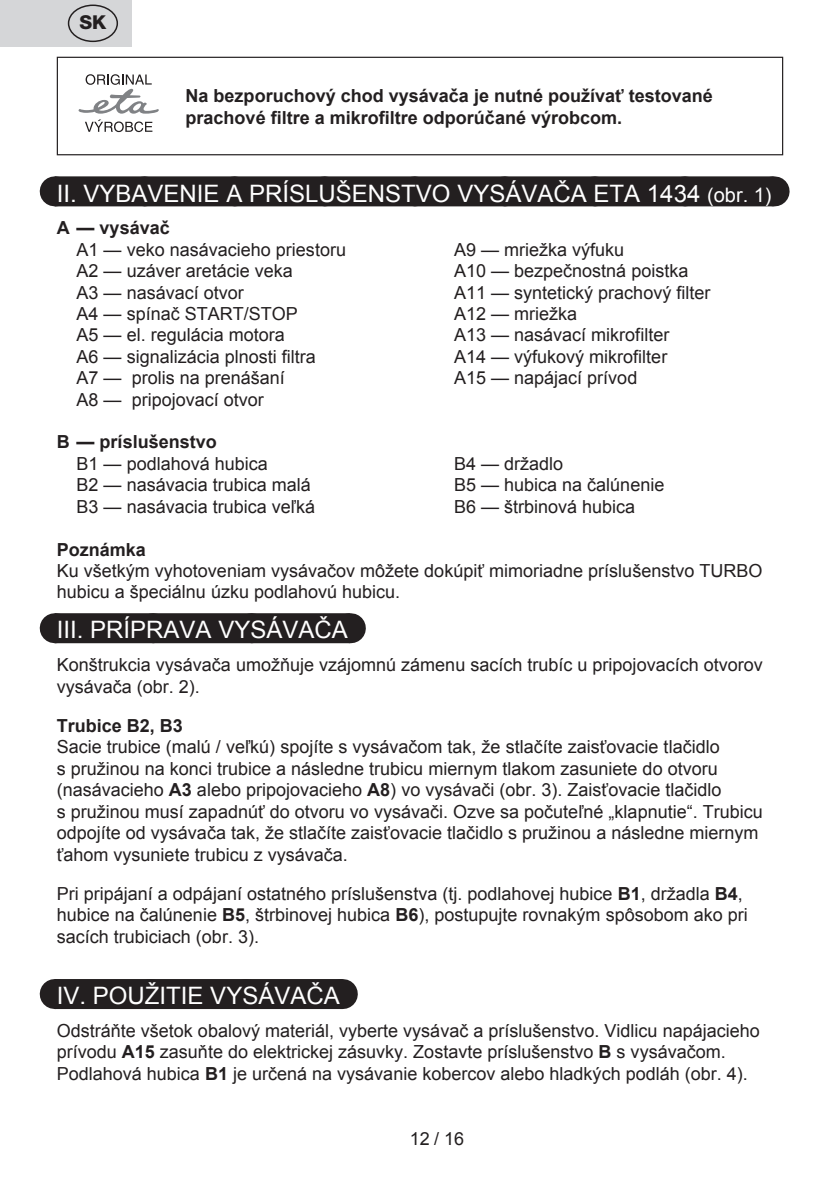
<style>
.page{position:relative;width:840px;height:1191px;background:#fff}
.page>*{position:absolute;margin:0;border:0;box-sizing:border-box;transform-origin:0 0}
.t1{font:24px "Arial";color:#fff}
.t2{font:800 19.2px "Helvetica Neue OT";color:#231f20}
.t3{font:18px/21.4px "Arial";color:#231f20}
.t4{font:700 18px/22px "Arial";color:#231f20}
.s1{font-size:20px}
.s2{font-weight:700}
</style>
<div class="page">
<div style="left:55px;top:176px;width:718px;height:30px;background:#231f20"></div>
<svg style="left:144px;top:176px;width:584px;height:1px"></svg>
<hr style="left:773px;top:176px;width:1px;height:30px;background:#231f20">
<div style="left:55px;top:613px;width:294px;height:30px;background:#231f20"></div>
<svg style="left:153px;top:613px;width:147px;height:1px"></svg>
<hr style="left:349px;top:613px;width:1px;height:30px;background:#231f20">
<div style="left:55px;top:979px;width:286px;height:30px;background:#231f20"></div>
<hr style="left:341px;top:979px;width:1px;height:30px;background:#231f20">
<svg style="left:78px;top:74px;width:81px;height:58px"></svg>
<div style="left:57px;top:57px;width:725px;height:98px;border:1px solid #231f20"></div>
<div style="left:0;top:0;width:131px;height:47px;background:#d5d6d8"></div>
<div style="left:68px;top:5px;width:50px;height:37px;border:1px solid #231f20;border-radius:50%"></div>
<p class="t2" style="left:79px;top:11px;width:28px">SK</p>
<p class="t4" style="left:185px;top:85px;width:528px">Na bezporuchový chod vysávača je nutné používať testované prachové filtre a mikrofiltre odporúčané výrobcom.</p>
<h1 class="t1" style="left:57px;top:177px;width:716px">II. VYBAVENIE A PRÍSLUŠENSTVO VYSÁVAČA ETA 1434 <span class="s1">(obr. 1)</span></h1>
<p class="t4" style="left:57px;top:218px;width:114px">A — vysávač</p>
<p class="t3" style="left:77px;top:239px;width:271px">A1 — veko nasávacieho priestoru</p>
<p class="t3" style="left:454px;top:239px;width:172px">A9 — mriežka výfuku</p>
<p class="t3" style="left:77px;top:260px;width:218px">A2 — uzáver aretácie veka</p>
<p class="t3" style="left:454px;top:260px;width:236px">A10 — bezpečnostná poistka</p>
<p class="t3" style="left:77px;top:282px;width:169px">A3 — nasávací otvor</p>
<p class="t3" style="left:454px;top:282px;width:258px">A11 — syntetický prachový filter</p>
<p class="t3" style="left:77px;top:303px;width:223px">A4 — spínač START/STOP</p>
<p class="t3" style="left:454px;top:303px;width:125px">A12 — mriežka</p>
<p class="t3" style="left:77px;top:324px;width:210px">A5 — el. regulácia motora</p>
<p class="t3" style="left:454px;top:324px;width:217px">A13 — nasávací mikrofilter</p>
<p class="t3" style="left:77px;top:346px;width:241px">A6 — signalizácia plnosti filtra</p>
<p class="t3" style="left:454px;top:346px;width:215px">A14 — výfukový mikrofilter</p>
<p class="t3" style="left:77px;top:367px;width:210px">A7 — prolis na prenášaní</p>
<p class="t3" style="left:454px;top:367px;width:185px">A15 — napájací prívod</p>
<p class="t3" style="left:77px;top:389px;width:189px">A8 — pripojovací otvor</p>
<p class="t4" style="left:57px;top:432px;width:161px">B — príslušenstvo</p>
<p class="t3" style="left:77px;top:453px;width:193px">B1 — podlahová hubica</p>
<p class="t3" style="left:454px;top:453px;width:111px">B4 — držadlo</p>
<p class="t3" style="left:77px;top:474px;width:236px">B2 — nasávacia trubica malá</p>
<p class="t3" style="left:454px;top:474px;width:212px">B5 — hubica na čalúnenie</p>
<p class="t3" style="left:77px;top:496px;width:240px">B3 — nasávacia trubica veľká</p>
<p class="t3" style="left:454px;top:496px;width:183px">B6 — štrbinová hubica</p>
<p class="t4" style="left:57px;top:539px;width:91px">Poznámka</p>
<p class="t3" style="left:57px;top:560px;width:706px">Ku všetkým vyhotoveniam vysávačov môžete dokúpiť mimoriadne príslušenstvo TURBO hubicu a špeciálnu úzku podlahovú hubicu.</p>
<h1 class="t1" style="left:57px;top:614px;width:292px">III. PRÍPRAVA VYSÁVAČA</h1>
<p class="t3" style="left:57px;top:654px;width:707px">Konštrukcia vysávača umožňuje vzájomnú zámenu sacích trubíc u pripojovacích otvorov vysávača (obr. 2).</p>
<p class="t4" style="left:57px;top:715px;width:128px">Trubice B2, B3</p>
<p class="t3" style="left:57px;top:736px;width:707px">Sacie trubice (malú / veľkú) spojíte s vysávačom tak, že stlačíte zaisťovacie tlačidlo<br>s pružinou na konci trubice a následne trubicu miernym tlakom zasuniete do otvoru (nasávacieho <span class="s2">A3</span> alebo pripojovacieho <span class="s2">A8</span>) vo vysávači (obr. 3). Zaisťovacie tlačidlo<br>s pružinou musí zapadnúť do otvoru vo vysávači. Ozve sa počuteľné „klapnutie“. Trubicu odpojíte od vysávača tak, že stlačíte zaisťovacie tlačidlo s pružinou a následne miernym ťahom vysuniete trubicu z vysávača.</p>
<p class="t3" style="left:57px;top:883px;width:692px">Pri pripájaní a odpájaní ostatného príslušenstva (tj. podlahovej hubice <span class="s2">B1</span>, držadla <span class="s2">B4</span>, hubice na čalúnenie <span class="s2">B5</span>, štrbinovej hubica <span class="s2">B6</span>), postupujte rovnakým spôsobom ako pri sacích trubiciach (obr. 3).</p>
<h1 class="t1" style="left:57px;top:980px;width:284px">IV. POUŽITIE VYSÁVAČA</h1>
<p class="t3" style="left:57px;top:1020px;width:704px">Odstráňte všetok obalový materiál, vyberte vysávač a príslušenstvo. Vidlicu napájacieho prívodu <span class="s2">A15</span> zasuňte do elektrickej zásuvky. Zostavte príslušenstvo <span class="s2">B</span> s vysávačom.<br>Podlahová hubica <span class="s2">B1</span> je určená na vysávanie kobercov alebo hladkých podláh (obr. 4).</p>
<p class="t3" style="left:410px;top:1128px;width:56px">12 / 16</p>
</div>
